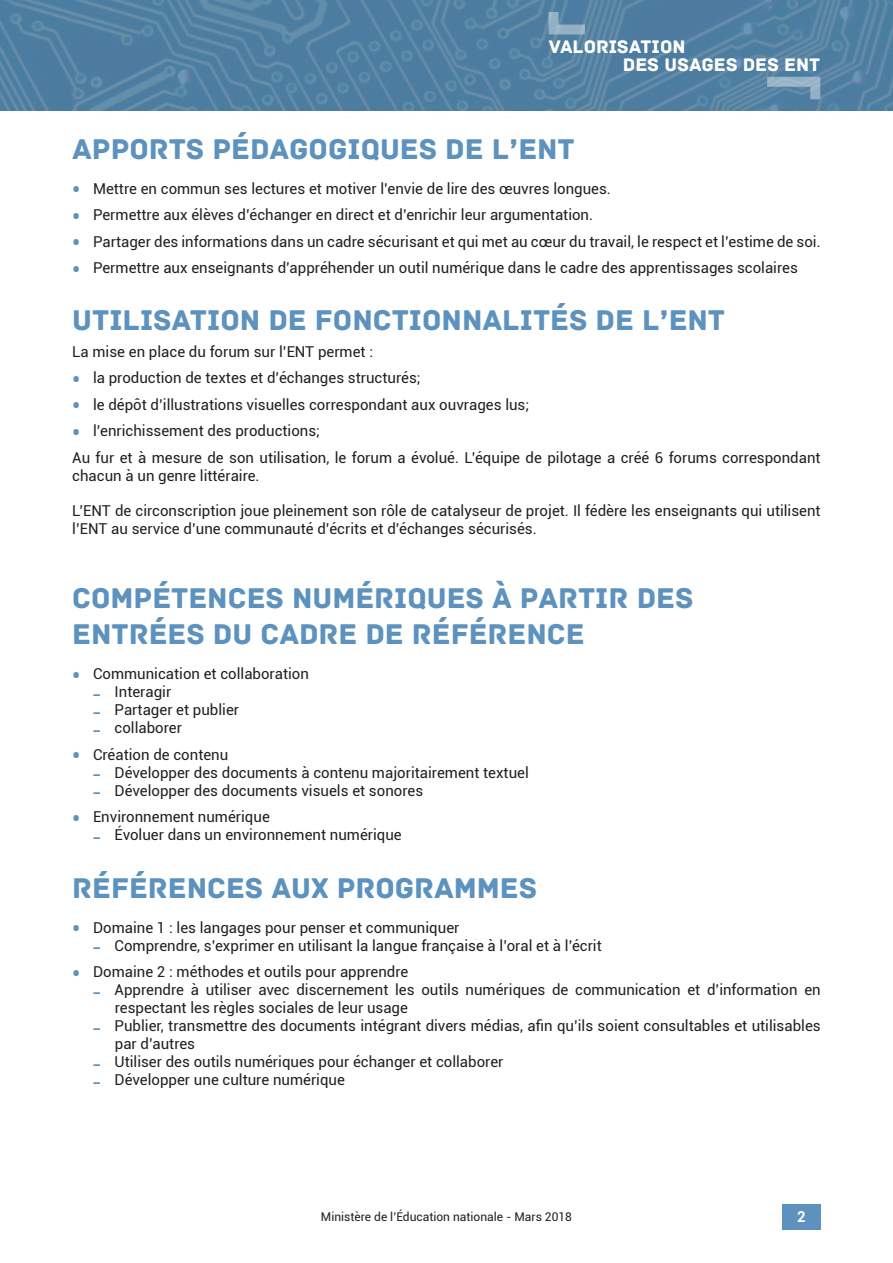
<style>
.page{position:relative;width:893px;height:1263px;background:#fff}
.page>*{position:absolute;margin:0;border:0;box-sizing:border-box;transform-origin:0 0}
.Titre_1{font:30px/36px "Archive";color:#5c92bd}
.t1{font:19.2px/17.9px "Archive";color:#fff}
.t2{font:15px/18px "Roboto";color:#231f20}
.Pagination{font:700 15px "Roboto";color:#fff}
.t3{font:12px "Roboto";color:#231f20}
.s1{font-weight:700;font-size:22.5px;color:#5c92bd}
.s2{font-size:22.5px;color:#5c92bd}
</style>
<div class="page">
<img style="left:0;top:0;width:893px;height:111px">
<svg style="left:549px;top:12px;width:36px;height:22px"></svg>
<svg style="left:767px;top:77px;width:53px;height:22px"></svg>
<div style="left:782px;top:1203px;width:39px;height:26px;background:#5c92bd"></div>
<p class="t1" style="left:623px;top:38px;width:199px;text-indent:-74px">VALORISATION<br>DES USAGES DES ENT</p>
<h1 class="Titre_1" style="left:72px;top:131px;width:504px">APPORTS PÉDAGOGIQUES DE L’ENT</h1>
<p class="t2" style="left:72px;top:179px;width:540px"><span class="s1">•</span> Mettre en commun ses lectures et motiver l’envie de lire des œuvres longues.</p>
<p class="t2" style="left:72px;top:205px;width:522px"><span class="s1">•</span> Permettre aux élèves d’échanger en direct et d’enrichir leur argumentation.</p>
<p class="t2" style="left:72px;top:232px;width:750px"><span class="s1">•</span> Partager des informations dans un cadre sécurisant et qui met au cœur du travail, le respect et l’estime de soi.</p>
<p class="t2" style="left:72px;top:258px;width:727px"><span class="s1">•</span> Permettre aux enseignants d’appréhender un outil numérique dans le cadre des apprentissages scolaires</p>
<h1 class="Titre_1" style="left:72px;top:303px;width:654px">UTILISATION DE FONCTIONNALITÉS DE L’ENT</h1>
<p class="t2" style="left:72px;top:342px;width:302px">La mise en place du forum sur l’ENT permet :</p>
<p class="t2" style="left:72px;top:368px;width:350px"><span class="s1">•</span> la production de textes et d’échanges structurés;</p>
<p class="t2" style="left:72px;top:395px;width:458px"><span class="s1">•</span> le dépôt d’illustrations visuelles correspondant aux ouvrages lus;</p>
<p class="t2" style="left:72px;top:421px;width:249px"><span class="s1">•</span> l’enrichissement des productions;</p>
<p class="t2" style="left:72px;top:448px;width:750px">Au fur et à mesure de son utilisation, le forum a évolué. L’équipe de pilotage a créé 6 forums correspondant chacun à un genre littéraire.</p>
<p class="t2" style="left:72px;top:501px;width:750px">L’ENT de circonscription joue pleinement son rôle de catalyseur de projet. Il fédère les enseignants qui utilisent l’ENT au service d’une communauté d’écrits et d’échanges sécurisés.</p>
<h1 class="Titre_1" style="left:72px;top:581px;width:623px">COMPÉTENCES NUMÉRIQUES À PARTIR DES<br>ENTRÉES DU CADRE DE RÉFÉRENCE</h1>
<p class="t2" style="left:72px;top:664px;width:238px"><span class="s1">•</span> Communication et collaboration</p>
<p class="t2" style="left:92px;top:682px;width:81px"><span class="s2">-</span> Interagir</p>
<p class="t2" style="left:92px;top:700px;width:149px"><span class="s2">-</span> Partager et publier</p>
<p class="t2" style="left:92px;top:718px;width:92px"><span class="s2">-</span> collaborer</p>
<p class="t2" style="left:72px;top:745px;width:157px"><span class="s1">•</span> Création de contenu</p>
<p class="t2" style="left:92px;top:763px;width:438px"><span class="s2">-</span> Développer des documents à contenu majoritairement textuel</p>
<p class="t2" style="left:92px;top:781px;width:333px"><span class="s2">-</span> Développer des documents visuels et sonores</p>
<p class="t2" style="left:72px;top:807px;width:199px"><span class="s1">•</span> Environnement numérique</p>
<p class="t2" style="left:92px;top:825px;width:312px"><span class="s2">-</span> Évoluer dans un environnement numérique</p>
<h1 class="Titre_1" style="left:72px;top:870px;width:466px">RÉFÉRENCES AUX PROGRAMMES</h1>
<p class="t2" style="left:72px;top:918px;width:389px"><span class="s1">•</span> Domaine 1 : les langages pour penser et communiquer</p>
<p class="t2" style="left:92px;top:936px;width:511px"><span class="s2">-</span> Comprendre, s’exprimer en utilisant la langue française à l’oral et à l’écrit</p>
<p class="t2" style="left:72px;top:962px;width:338px"><span class="s1">•</span> Domaine 2 : méthodes et outils pour apprendre</p>
<p class="t2" style="left:115px;top:980px;width:707px;text-indent:-23px"><span class="s2">-</span> Apprendre à utiliser avec discernement les outils numériques de communication et d’information en respectant les règles sociales de leur usage</p>
<p class="t2" style="left:115px;top:1016px;width:707px;text-indent:-23px"><span class="s2">-</span> Publier, transmettre des documents intégrant divers médias, afin qu’ils soient consultables et utilisables par d’autres</p>
<p class="t2" style="left:92px;top:1052px;width:413px"><span class="s2">-</span> Utiliser des outils numériques pour échanger et collaborer</p>
<p class="t2" style="left:92px;top:1070px;width:255px"><span class="s2">-</span> Développer une culture numérique</p>
<p class="t3" style="left:321px;top:1208px;width:253px">Ministère de l’Éducation nationale - Mars 2018</p>
<p class="Pagination" style="left:797px;top:1206px;width:10px">2</p>
</div>
